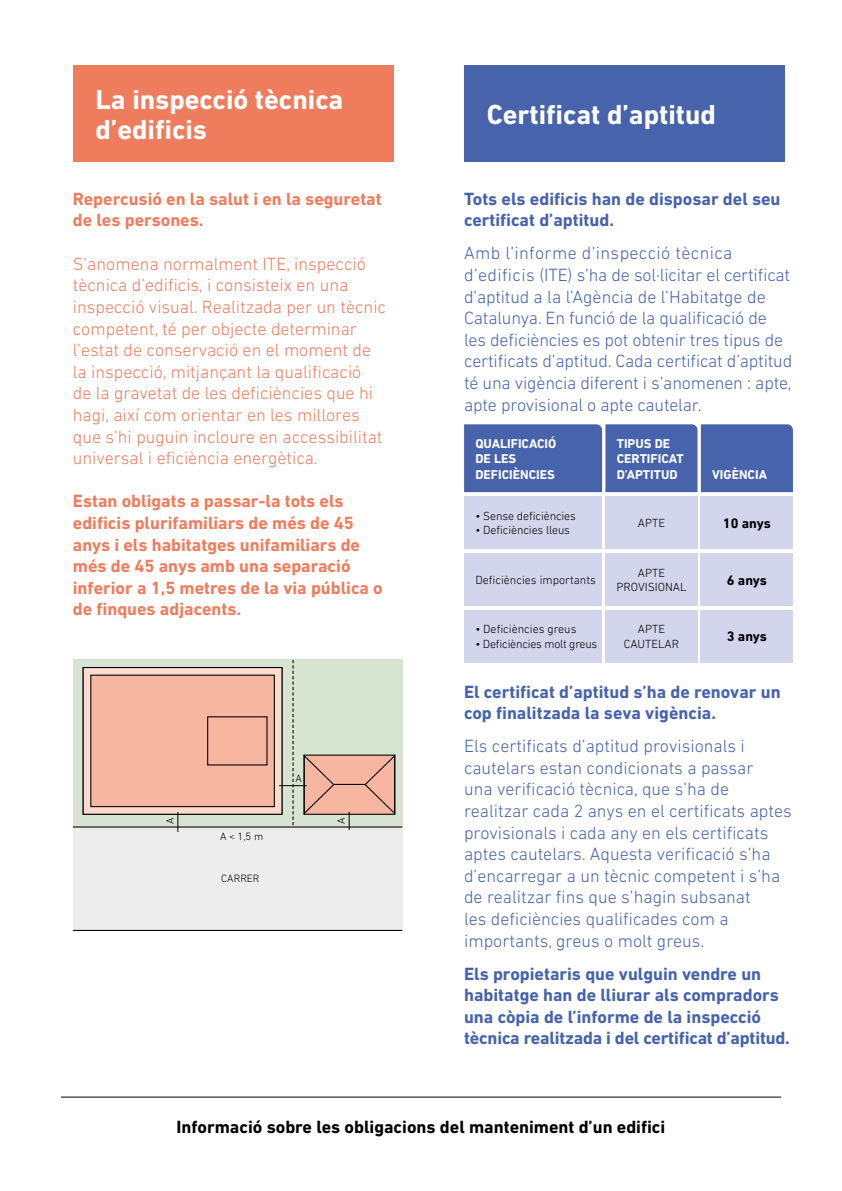
<style>
.page{position:relative;width:842px;height:1191px;background:#fff}
.page>*{position:absolute;margin:0;border:0;box-sizing:border-box;transform-origin:0 0}
.t1{font:700 28px/30px "DIN Next LT Pro";color:#fff}
.t2{font:300 18px/21.6px "DIN Next LT Pro";color:#4663ac}
.t3{font:300 18px/21.6px "DIN Next LT Pro";color:#ef7d5d}
.t4{font:700 18px/21.6px "DIN Next LT Pro";color:#4663ac}
.t5{font:700 18px/21.6px "DIN Next LT Pro";color:#ef7d5d}
.t6{font:700 18px "DIN Next LT Pro";color:#000}
.t7{font:700 14px "DIN Next LT Pro";letter-spacing:-.01em;color:#000}
.t8{font:700 13px/15.6px "DIN Next LT Pro";color:#fff}
.t9{font:300 12px/14.4px "DIN Next LT Pro";color:#000;text-align:center}
.t10{font:300 12px "DIN Next LT Pro";letter-spacing:-.02em;color:#000}
.t11{font:300 10.8px "DIN Next LT Pro";color:#000}
</style>
<div class="page">
<div style="left:464px;top:65px;width:320px;height:97px;background:#4663ac"></div>
<div style="left:464px;top:424px;width:329px;height:68px;background:#4663ac"></div>
<div style="left:464px;top:496px;width:138px;height:53px;background:#d3d5ed"></div>
<div style="left:605px;top:496px;width:92px;height:53px;background:#d3d5ed"></div>
<div style="left:701px;top:496px;width:92px;height:53px;background:#d3d5ed"></div>
<div style="left:464px;top:553px;width:138px;height:52px;background:#d3d5ed"></div>
<div style="left:605px;top:553px;width:92px;height:52px;background:#d3d5ed"></div>
<div style="left:701px;top:553px;width:92px;height:52px;background:#d3d5ed"></div>
<div style="left:464px;top:609px;width:138px;height:53px;background:#d3d5ed"></div>
<div style="left:605px;top:609px;width:92px;height:53px;background:#d3d5ed"></div>
<div style="left:701px;top:609px;width:92px;height:53px;background:#d3d5ed"></div>
<div style="left:73px;top:65px;width:320px;height:97px;background:#ef7d5d"></div>
<div style="left:73px;top:827px;width:329px;height:104px;background:#ededed"></div>
<div style="left:73px;top:660px;width:329px;height:167px;background:#d8e4d2"></div>
<hr style="left:73px;top:826px;width:329px;height:1px;background:#000">
<div style="left:304px;top:755px;width:91px;height:59px;background:#f7b6a0"></div>
<div style="left:304px;top:754px;width:91px;height:61px;border:1px solid #000"></div>
<svg style="left:349px;top:811px;width:1px;height:19px"></svg>
<svg style="left:364px;top:754px;width:32px;height:61px"></svg>
<hr style="left:333px;top:784px;width:32px;height:1px;background:#000">
<hr style="left:73px;top:930px;width:329px;height:1px;background:#000">
<svg style="left:82px;top:660px;width:253px;height:172px"></svg>
<hr style="left:61px;top:1096px;width:720px;height:1px;background:#000">
<h1 class="t1" style="left:96px;top:84px;width:249px">La inspecció tècnica d’edificis</h1>
<p class="t5" style="left:73px;top:188px;width:310px">Repercusió en la salut i en la seguretat de les persones.</p>
<p class="t3" style="left:73px;top:252px;width:315px">S’anomena normalment ITE, inspecció tècnica d’edificis, i consisteix en una inspecció visual. Realitzada per un tècnic competent, té per objecte determinar l’estat de conservació en el moment de la inspecció, mitjançant la qualificació<br>de la gravetat de les deficiències que hi hagi, així com orientar en les millores que s’hi puguin incloure en accessibilitat universal i eficiència energètica.</p>
<p class="t5" style="left:73px;top:490px;width:311px">Estan obligats a passar-la tots els edificis plurifamiliars de més de 45 anys i els habitatges unifamiliars de més de 45 anys amb una separació inferior a 1,5 metres de la via pública o de finques adjacents.</p>
<p class="t11" style="left:295px;top:772px;width:8px">A</p>
<p class="t11" style="left:164px;top:824px;width:8px;rotate:-90deg">A</p>
<p class="t11" style="left:335px;top:824px;width:8px;rotate:-90deg">A</p>
<p class="t11" style="left:220px;top:830px;width:45px">A &lt; 1,5 m</p>
<p class="t11" style="left:221px;top:872px;width:40px">CARRER</p>
<h1 class="t1" style="left:487px;top:99px;width:231px">Certificat d’aptitud</h1>
<p class="t4" style="left:464px;top:188px;width:318px">Tots els edificis han de disposar del seu certificat d’aptitud.</p>
<p class="t2" style="left:464px;top:242px;width:330px">Amb l’informe d’inspecció tècnica d’edificis (ITE) s’ha de sol·licitar el certificat d’aptitud a la l’Agència de l’Habitatge de Catalunya. En funció de la qualificació de les deficiències es pot obtenir tres tipus de certificats d’aptitud. Cada certificat d’aptitud té una vigència diferent i s’anomenen : apte, apte provisional o apte cautelar.</p>
<p class="t8" style="left:475px;top:435px;width:82px">QUALIFICACIÓ<br>DE LES<br>DEFICIÈNCIES</p>
<p class="t8" style="left:617px;top:435px;width:68px">TIPUS DE<br>CERTIFICAT<br>D’APTITUD</p>
<p class="t8" style="left:712px;top:466px;width:56px">VIGÈNCIA</p>
<p class="t9" style="left:475px;top:508px;width:102px">• Sense deficiències</p>
<p class="t9" style="left:475px;top:523px;width:96px">• Deficiències lleus</p>
<p class="t9" style="left:638px;top:515px;width:29px">APTE</p>
<p class="t7" style="left:723px;top:515px;width:49px">10 anys</p>
<p class="t9" style="left:475px;top:572px;width:122px">Deficiències importants</p>
<p class="t9" style="left:616px;top:565px;width:71px">APTE<br>PROVISIONAL</p>
<p class="t7" style="left:727px;top:571px;width:42px">6 anys</p>
<p class="t9" style="left:475px;top:622px;width:103px">• Deficiències greus</p>
<p class="t10" style="left:475px;top:637px;width:123px">• Deficiències molt greus</p>
<p class="t9" style="left:624px;top:622px;width:57px">APTE<br>CAUTELAR</p>
<p class="t7" style="left:727px;top:628px;width:42px">3 anys</p>
<p class="t4" style="left:464px;top:680px;width:318px">El certificat d’aptitud s’ha de renovar un cop finalitzada la seva vigència.</p>
<p class="t2" style="left:464px;top:735px;width:329px">Els certificats d’aptitud provisionals i cautelars estan condicionats a passar<br>una verificació tècnica, que s’ha de realitzar cada 2 anys en el certificats aptes provisionals i cada any en els certificats aptes cautelars. Aquesta verificació s’ha d’encarregar a un tècnic competent i s’ha de realitzar fins que s’hagin subsanat<br>les deficiències qualificades com a importants, greus o molt greus.</p>
<p class="t4" style="left:464px;top:962px;width:327px">Els propietaris que vulguin vendre un habitatge han de lliurar als compradors una còpia de l’informe de la inspecció tècnica realitzada i del certificat d’aptitud.</p>
<p class="t6" style="left:177px;top:1116px;width:490px">Informació sobre les obligacions del manteniment d’un edifici</p>
</div>
